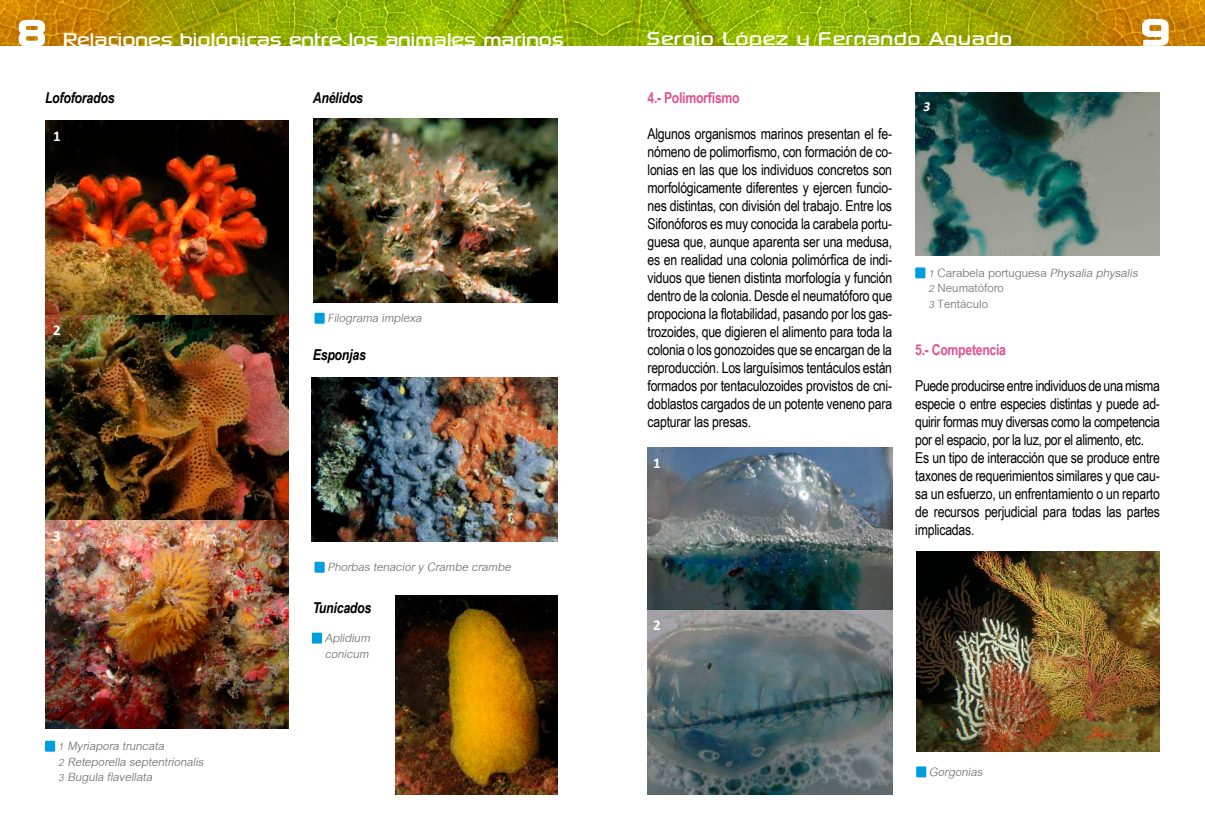
<style>
.page{position:relative;width:1205px;height:840px;background:#fff}
.page>*{position:absolute;margin:0;border:0;box-sizing:border-box;transform-origin:0 0}
.t1{font:50px "Sony Sketch EF";color:#fff}
.t2{font:26.25px "Sony Sketch EF";letter-spacing:-.02em;color:#fff}
.t3{font:26.25px "Sony Sketch EF";color:#fff}
.t4{font:italic 17.5px/15.6px "Cordia New";color:#636467}
.t5{font:17.5px/15.6px "Cordia New";color:#636467}
.t6{font:15px/18px "Arial Narrow";letter-spacing:-.015em;color:#000;text-align:justify}
.t7{font:italic 700 15px "Arial Narrow";letter-spacing:-.015em;color:#000}
.t8{font:700 15px "Arial Narrow";letter-spacing:-.02em;color:#de5391}
.t9{font:700 15px "Calibri";color:#fff}
.t10{font:italic 700 13.75px "Calibri";color:#fff}
.s1{font-size:50px}
.s2{font-style:italic}
</style>
<div class="page">
<img style="left:0;top:0;width:97px;height:45px">
<img style="left:97px;top:0;width:801px;height:45px">
<img style="left:898px;top:0;width:307px;height:45px">
<svg style="left:17px;top:19px;width:29px;height:27px"></svg>
<svg style="left:1140px;top:17px;width:30px;height:29px"></svg>
<img style="left:45px;top:120px;width:244px;height:195px">
<img style="left:45px;top:520px;width:244px;height:208px">
<img style="left:45px;top:315px;width:244px;height:205px">
<div style="left:45px;top:741px;width:10px;height:10px;background:#009de0"></div>
<img style="left:313px;top:119px;width:244px;height:183px">
<div style="left:314px;top:313px;width:11px;height:11px;background:#009de0"></div>
<img style="left:312px;top:378px;width:245px;height:163px">
<div style="left:314px;top:562px;width:11px;height:11px;background:#009de0"></div>
<img style="left:395px;top:595px;width:162px;height:200px">
<div style="left:312px;top:632px;width:10px;height:11px;background:#009de0"></div>
<img style="left:647px;top:447px;width:245px;height:348px">
<img style="left:915px;top:92px;width:245px;height:164px">
<div style="left:915px;top:267px;width:10px;height:11px;background:#009de0"></div>
<img style="left:916px;top:551px;width:244px;height:200px">
<div style="left:916px;top:766px;width:10px;height:11px;background:#009de0"></div>
<h2 class="t2" style="left:17px;top:25px;width:548px"><span class="s1">8</span> Relaciones biológicas entre los animales marinos</h2>
<h2 class="t3" style="left:647px;top:24px;width:367px">Sergio López y Fernando Aguado</h2>
<h1 class="t1" style="left:1141px;top:4px;width:31px">9</h1>
<p class="t7" style="left:45px;top:86px;width:71px">Lofoforados</p>
<p class="t7" style="left:313px;top:87px;width:52px">Anélidos</p>
<p class="t9" style="left:53px;top:126px;width:9px">1</p>
<p class="t9" style="left:53px;top:321px;width:9px">2</p>
<p class="t9" style="left:53px;top:526px;width:9px">3</p>
<p class="t4" style="left:58px;top:739px;width:152px">1Myriaporatruncata<br>2Reteporellaseptentrionalis<br>3Bugulaflavellata</p>
<p class="t4" style="left:327px;top:311px;width:100px">Filogramaimplexa</p>
<p class="t7" style="left:313px;top:344px;width:55px">Esponjas</p>
<p class="t4" style="left:327px;top:560px;width:189px">PhorbastenacioryCrambecrambe</p>
<p class="t7" style="left:313px;top:596px;width:60px">Tunicados</p>
<p class="t4" style="left:325px;top:631px;width:51px">Aplidium conicum</p>
<p class="t8" style="left:647px;top:86px;width:94px">4.- Polimorfismo</p>
<p class="t6" style="left:647px;top:124px;width:246px">Algunos organismos marinos presentan el fe&shy;nómeno de polimorfismo, con formación de co&shy;lonias en las que los individuos concretos son morfológicamente diferentes y ejercen funcio&shy;nes distintas, con división del trabajo. Entre los Sifonóforos es muy conocida la carabela portu&shy;guesa que, aunque aparenta ser una medusa, es en realidad una colonia polimórfica de indi&shy;viduos que tienen distinta morfología y función dentro de la colonia. Desde el neumatóforo que propociona la flotabilidad, pasando por los gas&shy;trozoides, que digieren el alimento para toda la colonia o los gonozoides que se encargan de la reproducción. Los larguísimos tentáculos están formados por tentaculozoides provistos de cni&shy;doblastos cargados de un potente veneno para capturar las presas.</p>
<p class="t9" style="left:653px;top:453px;width:9px">1</p>
<p class="t10" style="left:923px;top:98px;width:12px">3</p>
<p class="t5" style="left:928px;top:265px;width:215px"><span class="s2">1</span>Carabela portuguesa <span class="s2">Physaliaphysalis<br>2</span>Neumatóforo<br><span class="s2">3</span>Tentáculo</p>
<p class="t8" style="left:915px;top:338px;width:92px">5.- Competencia</p>
<p class="t6" style="left:915px;top:376px;width:246px;text-align:left">Puede producirse entre individuos de una misma especie o entre especies distintas y puede ad&shy;quirir formas muy diversas como la competencia por el espacio, por la luz, por el alimento, etc.<br>Es un tipo de interacción que se produce entre taxones de requerimientos similares y que cau&shy;sa un esfuerzo, un enfrentamiento o un reparto de recursos perjudicial para todas las partes implicadas.</p>
<p class="t9" style="left:653px;top:615px;width:9px">2</p>
<p class="t4" style="left:929px;top:764px;width:59px">Gorgonias</p>
</div>
